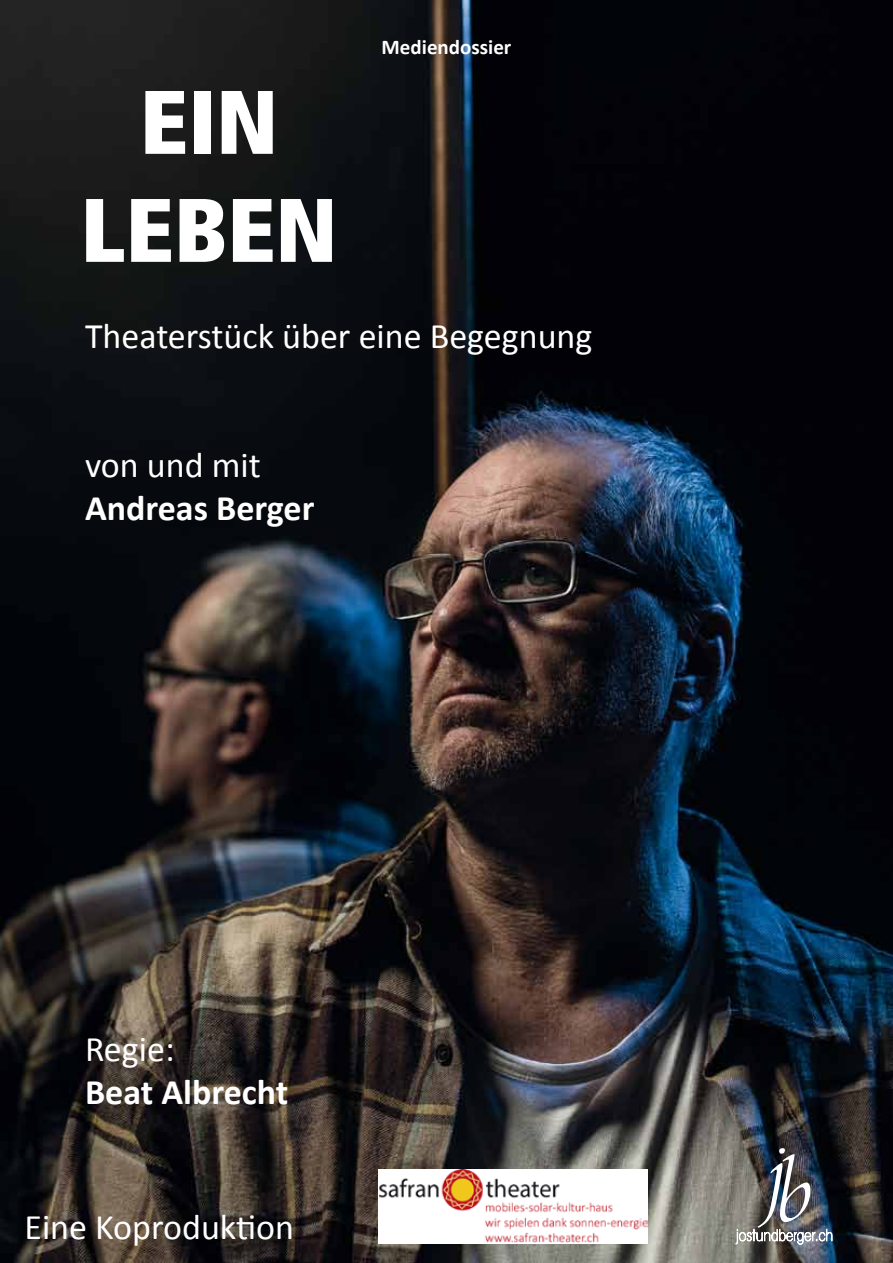
<style>
.page{position:relative;width:893px;height:1263px;background:#fff}
.page>*{position:absolute;margin:0;border:0;box-sizing:border-box;transform-origin:0 0}
.t1{font:900 condensed 90px/108px "Frutiger LT";color:#fff;text-align:center}
.t2{font:36px "Calibri";color:#fff}
.t3{font:700 36px "Calibri";color:#fff}
.t4{font:700 21px "Calibri";color:#fff}
</style>
<div class="page">
<img style="left:0;top:0;width:893px;height:1263px">
<img style="left:378px;top:1169px;width:270px;height:74px">
<img style="left:736px;top:1148px;width:96px;height:96px">
<h1 class="t1" style="left:81px;top:68px;width:258px">EIN<br>LEBEN</h1>
<p class="t4" style="left:382px;top:32px;width:131px">Mediendossier</p>
<p class="t2" style="left:85px;top:311px;width:509px">Theaterstück über eine Begegnung</p>
<p class="t2" style="left:85px;top:440px;width:177px">von und mit</p>
<p class="t3" style="left:85px;top:482px;width:231px">Andreas Berger</p>
<p class="t2" style="left:85px;top:1024px;width:91px">Regie:</p>
<p class="t3" style="left:85px;top:1067px;width:205px">Beat Albrecht</p>
<p class="t2" style="left:24px;top:1202px;width:271px">Eine Koproduktion</p>
</div>
